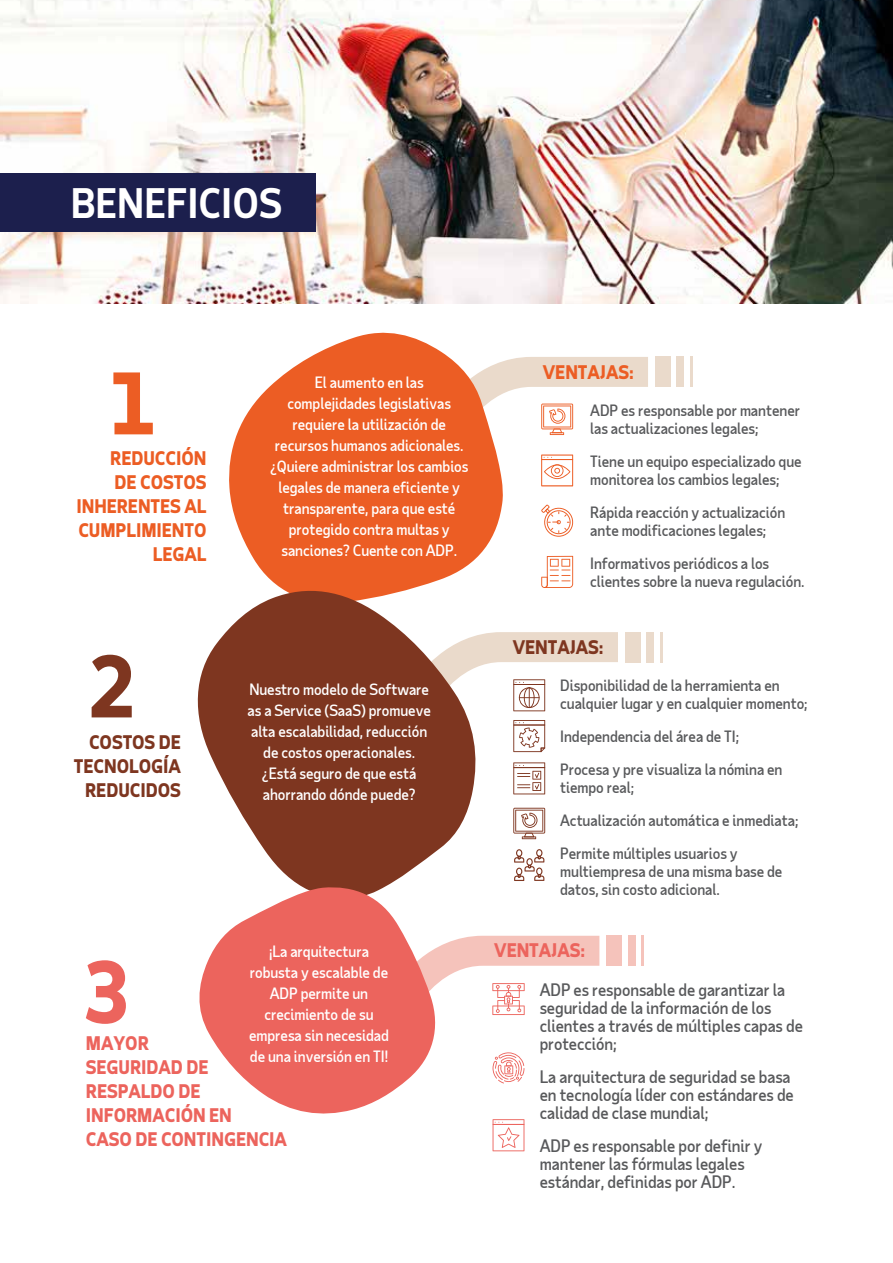
<style>
.page{position:relative;width:893px;height:1263px;background:#fff}
.page>*{position:absolute;margin:0;border:0;box-sizing:border-box;transform-origin:0 0}
.t1{font:800 82.5px "Taub Sans";color:#ec5d24}
.t2{font:800 82.5px "Taub Sans";color:#7e3620}
.t3{font:800 82.5px "Taub Sans";color:#ec645d}
.t4{font:700 39px "Taub Sans";color:#fff}
.t5{font:800 18px/24px "Taub Sans";letter-spacing:-.005em;color:#ec645d}
.t6{font:800 18px/24px "Taub Sans";letter-spacing:-.005em;color:#ec5d24;text-align:right}
.t7{font:800 18px/24px "Taub Sans";letter-spacing:-.005em;color:#7e3620;text-align:right}
.t8{font:500 16.5px/18px "Taub Sans";letter-spacing:-.005em;color:#58595b}
.t9{font:500 15px/18px "Taub Sans";letter-spacing:-.005em;color:#58595b}
.t10{font:500 15px/21px "Taub Sans";letter-spacing:-.005em;color:#fff;text-align:center}
</style>
<div class="page">
<img style="left:0;top:0;width:893px;height:303px">
<div style="left:0;top:173px;width:316px;height:59px;background:#1c1f4d"></div>
<div style="left:655px;top:357px;width:15px;height:30px;background:#eadacb"></div>
<div style="left:676px;top:357px;width:8px;height:30px;background:#eadacb"></div>
<hr style="left:690px;top:357px;width:2px;height:30px;background:#eadacb">
<svg style="left:229px;top:332px;width:274px;height:253px;fill:#ec5d24"></svg>
<svg style="left:541px;top:504px;width:33px;height:33px"></svg>
<svg style="left:541px;top:455px;width:32px;height:31px"></svg>
<svg style="left:541px;top:556px;width:32px;height:32px"></svg>
<hr style="left:550px;top:432px;width:14px;height:3px;background:#ec5d24">
<svg style="left:445px;top:357px;width:203px;height:77px"></svg>
<svg style="left:513px;top:720px;width:32px;height:32px"></svg>
<svg style="left:479px;top:632px;width:139px;height:79px"></svg>
<div style="left:625px;top:632px;width:15px;height:30px;background:#eadacb"></div>
<div style="left:646px;top:632px;width:8px;height:30px;background:#eadacb"></div>
<hr style="left:660px;top:632px;width:2px;height:30px;background:#eadacb">
<svg style="left:197px;top:585px;width:282px;height:300px;fill:#7e3620"></svg>
<hr style="left:522px;top:836px;width:14px;height:3px;background:#7e3620">
<svg style="left:513px;top:808px;width:32px;height:30px"></svg>
<svg style="left:513px;top:762px;width:32px;height:32px"></svg>
<svg style="left:514px;top:849px;width:30px;height:32px"></svg>
<div style="left:606px;top:936px;width:16px;height:30px;background:#f5c3bb"></div>
<div style="left:628px;top:936px;width:7px;height:30px;background:#f5c3bb"></div>
<hr style="left:641px;top:936px;width:3px;height:30px;background:#f5c3bb">
<svg style="left:199px;top:885px;width:237px;height:229px;fill:#ec645d"></svg>
<svg style="left:397px;top:936px;width:202px;height:79px"></svg>
<svg style="left:493px;top:1052px;width:31px;height:31px"></svg>
<svg style="left:493px;top:1119px;width:31px;height:32px"></svg>
<h2 class="t4" style="left:71px;top:177px;width:213px">BENEFICIOS</h2>
<h1 class="t1" style="left:110px;top:349px;width:47px">1</h1>
<p class="t6" style="left:76px;top:446px;width:132px">REDUCCIÓN<br>DE COSTOS<br>INHERENTES AL<br>CUMPLIMIENTO<br>LEGAL</p>
<h1 class="t2" style="left:89px;top:632px;width:47px">2</h1>
<p class="t7" style="left:74px;top:729px;width:108px">COSTOS DE<br>TECNOLOGÍA<br>REDUCIDOS</p>
<p class="t10" style="left:270px;top:371px;width:200px">El aumento en las complejidades legislativas requiere la utilización de recursos humanos adicionales. ¿Quiere administrar los cambios legales de manera eficiente y transparente, para que esté protegido contra multas y sanciones? Cuente con ADP.</p>
<p class="t10" style="left:248px;top:678px;width:185px">Nuestro modelo de Software as a Service (SaaS) promueve alta escalabilidad, reducción de costos operacionales. ¿Está seguro de que está ahorrando dónde puede?</p>
<p class="t10" style="left:249px;top:940px;width:141px">¡La arquitectura robusta y escalable de<br>ADP permite un crecimiento de su empresa sin necesidad de una inversión en TI!</p>
<h1 class="t3" style="left:84px;top:937px;width:47px">3</h1>
<p class="t5" style="left:86px;top:1031px;width:203px">MAYOR<br>SEGURIDAD DE<br>RESPALDO DE<br>INFORMACIÓN EN<br>CASO DE CONTINGENCIA</p>
<p class="t6" style="left:543px;top:359px;width:92px">VENTAJAS:</p>
<p class="t9" style="left:590px;top:400px;width:211px">ADP es responsable por mantener las actualizaciones legales;</p>
<p class="t9" style="left:590px;top:451px;width:213px">Tiene un equipo especializado que monitorea los cambios legales;</p>
<p class="t9" style="left:590px;top:502px;width:197px">Rápida reacción y actualización ante modificaciones legales;</p>
<p class="t9" style="left:590px;top:553px;width:216px">Informativos periódicos a los clientes sobre la nueva regulación.</p>
<p class="t7" style="left:513px;top:634px;width:92px">VENTAJAS:</p>
<p class="t9" style="left:560px;top:676px;width:249px">Disponibilidad de la herramienta en cualquier lugar y en cualquier momento;</p>
<p class="t9" style="left:560px;top:727px;width:181px">Independencia del área de TI;</p>
<p class="t9" style="left:560px;top:760px;width:224px">Procesa y pre visualiza la nómina en tiempo real;</p>
<p class="t9" style="left:560px;top:811px;width:240px">Actualización automática e inmediata;</p>
<p class="t9" style="left:560px;top:844px;width:224px">Permite múltiples usuarios y multiempresa de una misma base de datos, sin costo adicional.</p>
<p class="t5" style="left:494px;top:938px;width:92px">VENTAJAS:</p>
<p class="t8" style="left:540px;top:980px;width:265px">ADP es responsable de garantizar la seguridad de la información de los clientes a través de múltiples capas de protección;</p>
<p class="t8" style="left:540px;top:1067px;width:256px">La arquitectura de seguridad se basa en tecnología líder con estándares de calidad de clase mundial;</p>
<p class="t8" style="left:540px;top:1136px;width:224px">ADP es responsable por definir y mantener las fórmulas legales estándar, definidas por ADP.</p>
</div>
